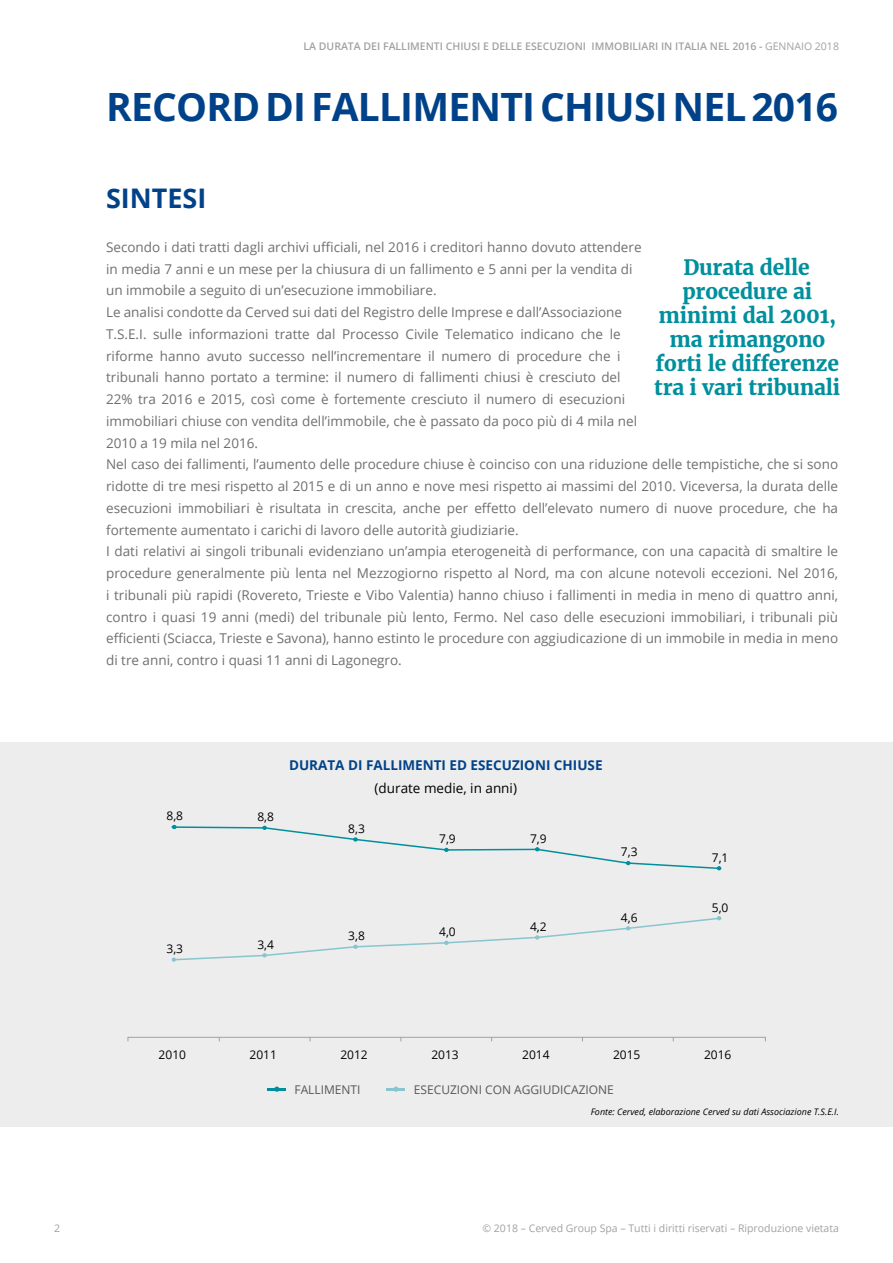
<style>
.page{position:relative;width:893px;height:1263px;background:#fff}
.page>*{position:absolute;margin:0;border:0;box-sizing:border-box;transform-origin:0 0}
.t1{font:700 39px "Open Sans";letter-spacing:-.02em;color:#004289}
.t2{font:700 27px "Open Sans";color:#004289}
.t3{font:700 21px/24px "Merriweather";letter-spacing:-.01em;color:#008f9d;text-align:center}
.t4{font:13.5px/21.8px "Open Sans";color:#706f6f}
.t5{font:700 13.5px "Open Sans";color:#004289}
.t6{font:13.5px "Open Sans";color:#000}
.t7{font:12px "Open Sans";color:#000}
.t8{font:12px "Open Sans";color:#595758}
.t9{font:600 10.5px "Open Sans";color:#a5a0a0}
.t10{font:10.5px "Open Sans";color:#a5a0a0}
.t11{font:italic 9px "Open Sans";color:#000}
.s1{font-weight:400}
</style>
<div class="page">
<div style="left:0;top:742px;width:893px;height:385px;background:#ededed"></div>
<div style="left:128px;top:1037px;width:637px;height:5px;border:1px solid #a2a2a2"></div>
<svg style="left:172px;top:825px;width:549px;height:45px"></svg>
<svg style="left:172px;top:916px;width:549px;height:46px"></svg>
<svg style="left:267px;top:1086px;width:19px;height:6px"></svg>
<svg style="left:386px;top:1086px;width:19px;height:6px"></svg>
<p class="t9" style="left:303px;top:39px;width:537px">LA DURATA DEI FALLIMENTI CHIUSI E DELLE ESECUZIONI IMMOBILIARI IN ITALIA NEL 2016 - <span class="s1">GENNAIO 2018</span></p>
<h1 class="t1" style="left:106px;top:80px;width:733px">RECORD DI FALLIMENTI CHIUSI NEL 2016</h1>
<h2 class="t2" style="left:106px;top:180px;width:102px">SINTESI</h2>
<p class="t4" style="left:106px;top:236px;width:734px">Secondo i dati tratti dagli archivi ufficiali, nel 2016 i creditori hanno dovuto attendere<br>in media 7 anni e un mese per la chiusura di un fallimento e 5 anni per la vendita di<br>un immobile a seguito di un’esecuzione immobiliare.<br>Le analisi condotte da Cerved sui dati del Registro delle Imprese e dall’Associazione<br>T.S.E.I. sulle informazioni tratte dal Processo Civile Telematico indicano che le<br>riforme hanno avuto successo nell’incrementare il numero di procedure che i<br>tribunali hanno portato a termine: il numero di fallimenti chiusi è cresciuto del<br>22% tra 2016 e 2015, così come è fortemente cresciuto il numero di esecuzioni<br>immobiliari chiuse con vendita dell’immobile, che è passato da poco più di 4 mila nel<br>2010 a 19 mila nel 2016.<br>Nel caso dei fallimenti, l’aumento delle procedure chiuse è coinciso con una riduzione delle tempistiche, che si sono ridotte di tre mesi rispetto al 2015 e di un anno e nove mesi rispetto ai massimi del 2010. Viceversa, la durata delle esecuzioni immobiliari è risultata in crescita, anche per effetto dell’elevato numero di nuove procedure, che ha fortemente aumentato i carichi di lavoro delle autorità giudiziarie.<br>I dati relativi ai singoli tribunali evidenziano un’ampia eterogeneità di performance, con una capacità di smaltire le procedure generalmente più lenta nel Mezzogiorno rispetto al Nord, ma con alcune notevoli eccezioni. Nel 2016, i tribunali più rapidi (Rovereto, Trieste e Vibo Valentia) hanno chiuso i fallimenti in media in meno di quattro anni, contro i quasi 19 anni (medi) del tribunale più lento, Fermo. Nel caso delle esecuzioni immobiliari, i tribunali più efficienti (Sciacca, Trieste e Savona), hanno estinto le procedure con aggiudicazione di un immobile in media in meno di tre anni, contro i quasi 11 anni di Lagonegro.</p>
<h3 class="t3" style="left:654px;top:256px;width:188px">Durata delle procedure ai minimi dal 2001, ma rimangono forti le differenze tra i vari tribunali</h3>
<p class="t7" style="left:167px;top:808px;width:18px">8,8</p>
<p class="t7" style="left:257px;top:808px;width:18px">8,8</p>
<p class="t5" style="left:289px;top:756px;width:315px">DURATA DI FALLIMENTI ED ESECUZIONI CHIUSE</p>
<p class="t6" style="left:375px;top:778px;width:144px">(durate medie, in anni)</p>
<p class="t7" style="left:348px;top:820px;width:18px">8,3</p>
<p class="t7" style="left:439px;top:830px;width:18px">7,9</p>
<p class="t7" style="left:530px;top:830px;width:18px">7,9</p>
<p class="t7" style="left:621px;top:844px;width:18px">7,3</p>
<p class="t7" style="left:167px;top:940px;width:18px">3,3</p>
<p class="t7" style="left:257px;top:936px;width:18px">3,4</p>
<p class="t7" style="left:348px;top:927px;width:18px">3,8</p>
<p class="t7" style="left:439px;top:923px;width:18px">4,0</p>
<p class="t7" style="left:530px;top:918px;width:18px">4,2</p>
<p class="t7" style="left:621px;top:909px;width:18px">4,6</p>
<p class="t7" style="left:712px;top:849px;width:18px">7,1</p>
<p class="t7" style="left:712px;top:899px;width:18px">5,0</p>
<p class="t7" style="left:159px;top:1046px;width:29px">2010</p>
<p class="t7" style="left:250px;top:1046px;width:29px">2011</p>
<p class="t7" style="left:340px;top:1046px;width:29px">2012</p>
<p class="t7" style="left:431px;top:1046px;width:29px">2013</p>
<p class="t7" style="left:522px;top:1046px;width:29px">2014</p>
<p class="t7" style="left:613px;top:1046px;width:29px">2015</p>
<p class="t7" style="left:704px;top:1046px;width:29px">2016</p>
<p class="t8" style="left:294px;top:1081px;width:68px">FALLIMENTI</p>
<p class="t8" style="left:414px;top:1081px;width:202px">ESECUZIONI CON AGGIUDICAZIONE</p>
<p class="t11" style="left:591px;top:1105px;width:250px">Fonte: Cerved, elaborazione Cerved su dati Associazione T.S.E.I.</p>
<p class="t10" style="left:54px;top:1221px;width:8px">2</p>
<p class="t10" style="left:482px;top:1221px;width:358px">© 2018 – Cerved Group Spa – Tutti i diritti riservati – Riproduzione vietata</p>
</div>
